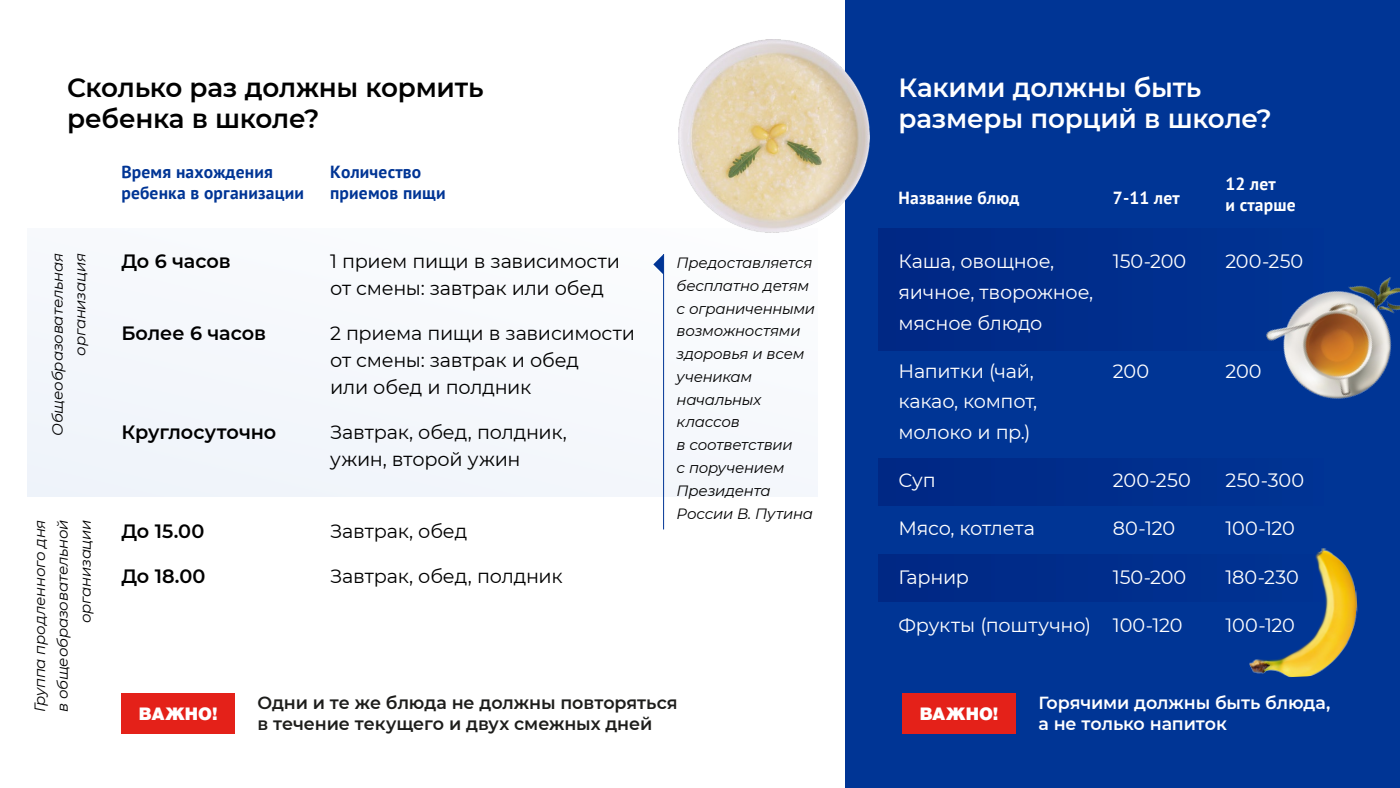
<style>
.page{position:relative;width:1400px;height:788px;background:#fff}
.page>*{position:absolute;margin:0;border:0;box-sizing:border-box;transform-origin:0 0}
.t1{font:600 26.25px/31.5px "Montserrat";letter-spacing:-.01em;color:#000}
.t2{font:600 26.25px/31.5px "Montserrat";letter-spacing:-.01em;color:#fff}
.t3{font:19.25px/30.6px "Montserrat";letter-spacing:-.01em;color:#fff}
.t4{font:19.25px/27.1px "Montserrat";letter-spacing:-.01em;color:#000}
.t5{font:600 19.25px "Montserrat";letter-spacing:-.005em;color:#000}
.t6{font:600 17.5px/21px "Montserrat";letter-spacing:-.005em;color:#1d1d1b}
.t7{font:700 17.5px/21px "PT Sans";letter-spacing:.01em;color:#003595}
.t8{font:600 17.5px/21px "Montserrat";letter-spacing:-.005em;color:#fff}
.t9{font:700 17.5px/21px "PT Sans";letter-spacing:.01em;color:#fff}
.t10{font:900 17.5px "Helvetica Neue Cyr";color:#fff}
.t11{font:italic 14.88px/22.8px "Montserrat";letter-spacing:-.015em;color:#000;text-align:right}
</style>
<div class="page">
<div style="left:845px;top:0;width:555px;height:788px;background:#003595"></div>
<div style="left:878px;top:228px;width:449px;height:122px;background:#002d8b"></div>
<div style="left:878px;top:458px;width:449px;height:47px;background:#002d8c"></div>
<div style="left:878px;top:554px;width:449px;height:48px;background:#002c8b"></div>
<div style="left:27px;top:228px;width:791px;height:269px;background:#f5f8fc"></div>
<div style="left:902px;top:693px;width:113px;height:40px;background:#e42119"></div>
<div style="left:121px;top:693px;width:113px;height:40px;background:#e42119"></div>
<img style="left:1266px;top:277px;width:134px;height:122px">
<img style="left:1249px;top:548px;width:109px;height:129px">
<img style="left:678px;top:39px;width:191px;height:193px">
<hr style="left:663px;top:254px;width:1px;height:275px;background:#003595">
<svg style="left:653px;top:254px;width:11px;height:21px"></svg>
<h1 class="t1" style="left:67px;top:70px;width:418px">Сколько раз должны кормить ребенка в школе?</h1>
<h1 class="t2" style="left:899px;top:70px;width:375px">Какими должны быть размеры порций в школе?</h1>
<p class="t11" style="left:46px;top:435px;width:184px;rotate:-90deg">Общеобразовательная организация</p>
<p class="t11" style="left:28px;top:712px;width:194px;rotate:-90deg">Группа продленного дня в общеобразовательной организации</p>
<p class="t7" style="left:121px;top:161px;width:184px">Время нахождения ребенка в организации</p>
<p class="t5" style="left:121px;top:248px;width:111px">До 6 часов</p>
<p class="t5" style="left:121px;top:319px;width:146px">Более 6 часов</p>
<p class="t5" style="left:121px;top:418px;width:156px">Круглосуточно</p>
<p class="t5" style="left:121px;top:517px;width:84px">До 15.00</p>
<p class="t5" style="left:121px;top:562px;width:86px">До 18.00</p>
<p class="t7" style="left:330px;top:161px;width:117px">Количество приемов пищи</p>
<p class="t4" style="left:330px;top:247px;width:292px">1 прием пищи в зависимости от смены: завтрак или обед</p>
<p class="t4" style="left:330px;top:319px;width:307px">2 приема пищи в зависимости от смены: завтрак и обед<br>или обед и полдник</p>
<p class="t4" style="left:330px;top:418px;width:238px">Завтрак, обед, полдник, ужин, второй ужин</p>
<p class="t4" style="left:330px;top:517px;width:139px">Завтрак, обед</p>
<p class="t4" style="left:330px;top:561px;width:234px">Завтрак, обед, полдник</p>
<p class="t11" style="left:677px;top:251px;width:140px;text-align:left">Предоставляется бесплатно детям с ограниченными возможностями здоровья и всем ученикам начальных классов<br>в соответствии<br>с поручением<br>Президента<br>России В. Путина</p>
<p class="t10" style="left:139px;top:703px;width:80px">ВАЖНО!</p>
<p class="t6" style="left:258px;top:691px;width:422px">Одни и те же блюда не должны повторяться в течение текущего и двух смежных дней</p>
<p class="t9" style="left:899px;top:187px;width:122px">Название блюд</p>
<p class="t9" style="left:1113px;top:187px;width:68px">7-11 лет</p>
<p class="t9" style="left:1225px;top:173px;width:72px">12 лет<br>и старше</p>
<p class="t3" style="left:899px;top:245px;width:196px">Каша, овощное, яичное, творожное, мясное блюдо</p>
<p class="t3" style="left:899px;top:355px;width:140px">Напитки (чай, какао, компот, молоко и пр.)</p>
<p class="t3" style="left:899px;top:464px;width:39px">Суп</p>
<p class="t3" style="left:899px;top:512px;width:138px">Мясо, котлета</p>
<p class="t3" style="left:899px;top:560px;width:72px">Гарнир</p>
<p class="t3" style="left:899px;top:608px;width:194px">Фрукты (поштучно)</p>
<p class="t3" style="left:1113px;top:245px;width:75px">150-200</p>
<p class="t3" style="left:1113px;top:355px;width:38px">200</p>
<p class="t3" style="left:1113px;top:464px;width:79px">200-250</p>
<p class="t3" style="left:1113px;top:512px;width:64px">80-120</p>
<p class="t3" style="left:1113px;top:560px;width:75px">150-200</p>
<p class="t3" style="left:1113px;top:608px;width:71px">100-120</p>
<p class="t3" style="left:1225px;top:245px;width:79px">200-250</p>
<p class="t3" style="left:1225px;top:355px;width:38px">200</p>
<p class="t3" style="left:1225px;top:464px;width:80px">250-300</p>
<p class="t3" style="left:1225px;top:512px;width:71px">100-120</p>
<p class="t3" style="left:1225px;top:560px;width:75px">180-230</p>
<p class="t3" style="left:1225px;top:608px;width:71px">100-120</p>
<p class="t10" style="left:920px;top:703px;width:80px">ВАЖНО!</p>
<p class="t8" style="left:1038px;top:691px;width:294px">Горячими должны быть блюда, а не только напиток</p>
</div>
